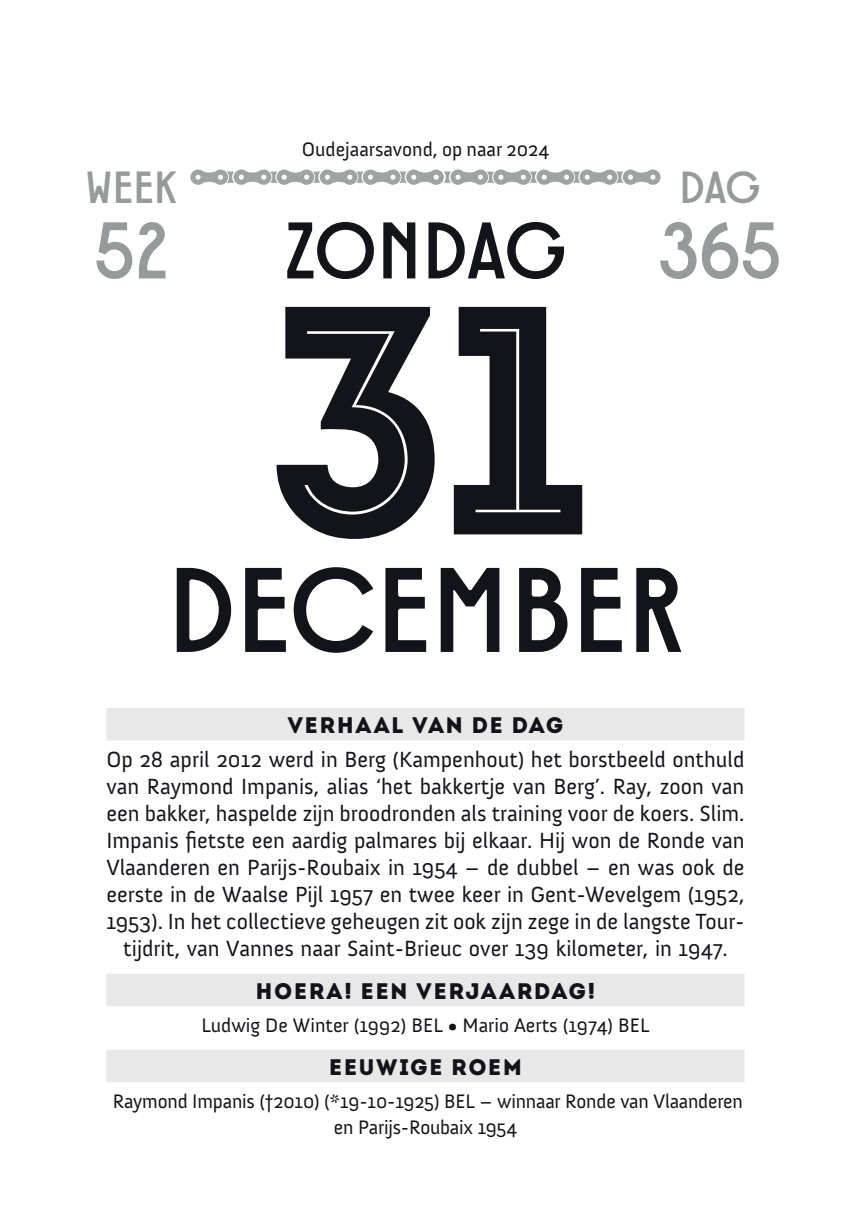
<style>
.page{position:relative;width:851px;height:1205px;background:#fff}
.page>*{position:absolute;margin:0;border:0;box-sizing:border-box;transform-origin:0 0}
.t1{font:325px "Intro Inline";color:#121419}
.t2{font:600 120px "Neue Droschke";color:#121419}
.t3{font:600 80px "Neue Droschke";letter-spacing:-.01em;color:#121419}
.t4{font:600 80px "Neue Droschke";color:#979a9b}
.t5{font:600 45px "Neue Droschke";color:#979a9b}
.t6{font:22.5px/27px "Anivers";color:#121419;text-align:center}
.t7{font:22.5px "Intro";letter-spacing:.065em;color:#121419}
.t8{font:20px/26.2px "Anivers";letter-spacing:-.01em;color:#121419;text-align:center}
.s1{color:#979a9b}
</style>
<div class="page">
<svg style="left:190px;top:169px;width:470px;height:16px"></svg>
<div style="left:106px;top:708px;width:638px;height:32px;background:#e8e8e9"></div>
<div style="left:106px;top:973px;width:638px;height:33px;background:#e8e8e9"></div>
<div style="left:106px;top:1049px;width:638px;height:33px;background:#e8e8e9"></div>
<h3 class="t5" style="left:85px;top:163px;width:93px">WEEK</h3>
<h3 class="t4" style="left:94px;top:206px;width:76px">52</h3>
<p class="t8" style="left:302px;top:136px;width:249px">Oudejaarsavond, op naar 2024</p>
<h3 class="t5" style="left:679px;top:163px;width:83px">DAG</h3>
<h3 class="t3" style="left:284px;top:206px;width:498px">ZONDAG <span class="s1">365</span></h3>
<h1 class="t1" style="left:263px;top:226px;width:326px">31</h1>
<h2 class="t2" style="left:167px;top:544px;width:518px">DECEMBER</h2>
<p class="t7" style="left:287px;top:711px;width:277px">VERHAAL VAN DE DAG</p>
<p class="t6" style="left:106px;top:746px;width:639px">Op 28 april 2012 werd in Berg (Kampenhout) het borstbeeld onthuld van Raymond Impanis, alias ‘het bakkertje van Berg’. Ray, zoon van een bakker, haspelde zijn broodronden als training voor de koers. Slim.<br>Impanis fietste een aardig palmares bij elkaar. Hij won de Ronde van Vlaanderen en Parijs-Roubaix in 1954 – de dubbel – en was ook de eerste in de Waalse Pijl 1957 en twee keer in Gent-Wevelgem (1952, 1953). In het collectieve geheugen zit ook zijn zege in de langste Tour&shy;tijdrit, van Vannes naar Saint-Brieuc over 139 kilometer, in 1947.</p>
<p class="t7" style="left:255px;top:977px;width:341px">HOERA! EEN VERJAARDAG!</p>
<p class="t8" style="left:201px;top:1012px;width:449px">Ludwig De Winter (1992) BEL • Mario Aerts (1974) BEL</p>
<p class="t7" style="left:329px;top:1053px;width:195px">EEUWIGE ROEM</p>
<p class="t8" style="left:113px;top:1088px;width:631px">Raymond Impanis (†2010) (*19-10-1925) BEL – winnaar Ronde van Vlaanderen en Parijs-Roubaix 1954</p>
</div>
